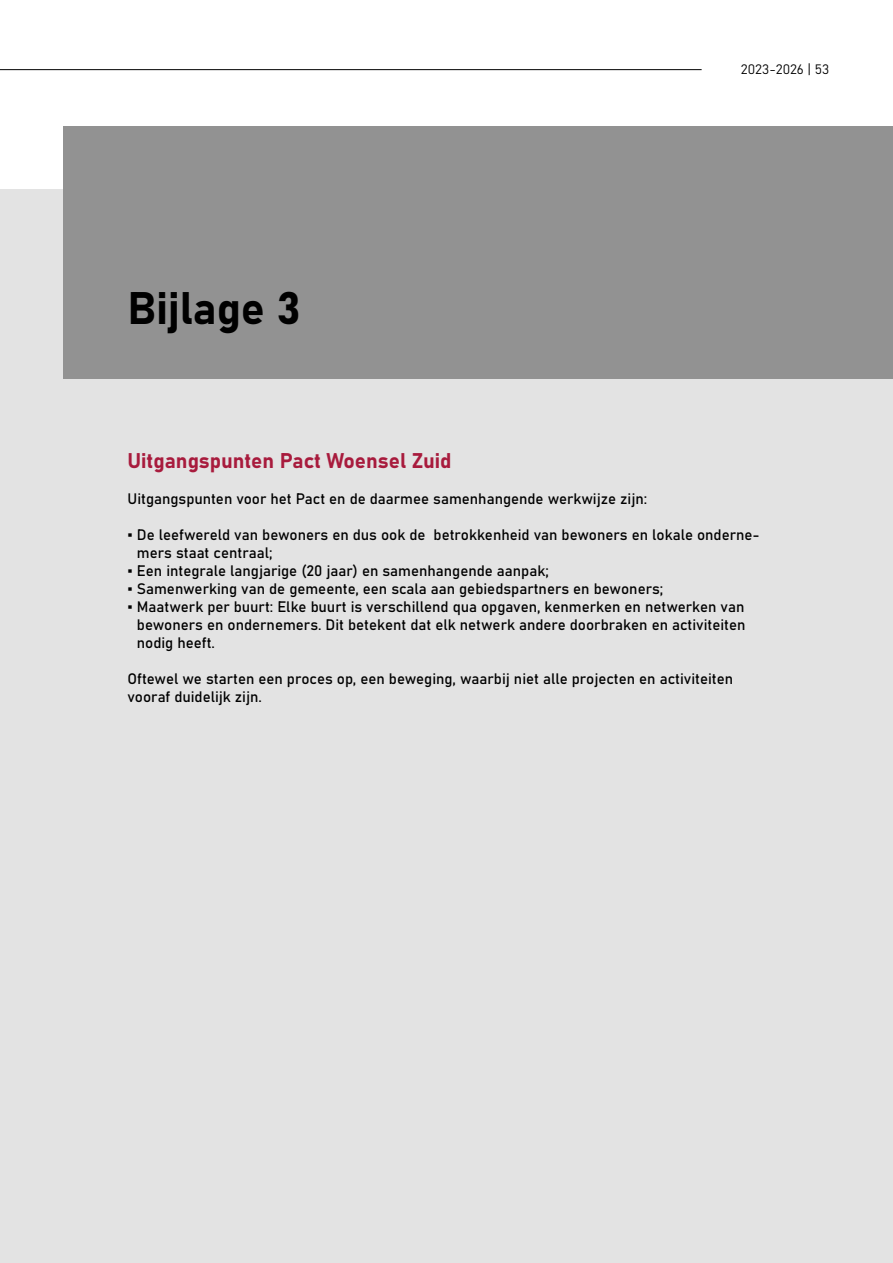
<style>
.page{position:relative;width:893px;height:1263px;background:#fff}
.page>*{position:absolute;margin:0;border:0;box-sizing:border-box;transform-origin:0 0}
._1__Hoofdstuk_titel{font:45px "Bahnschrift";color:#000}
._1_1_Subkop__H2{font:21px "Bahnschrift";color:#a81b3d}
.Lopende_tekst__P{font:15px/18px "Bahnschrift";color:#000}
.t1{font:13.5px "Bahnschrift";color:#000}
.s1{font-family:"Arial"}
</style>
<div class="page">
<div style="left:0;top:189px;width:893px;height:1074px;background:#e3e3e3"></div>
<hr style="left:0;top:69px;width:702px;height:1px;background:#000">
<div style="left:64px;top:126px;width:829px;height:253px;background:#929292"></div>
<p class="_1__Hoofdstuk_titel" style="left:128px;top:274px;width:175px">Bijlage 3</p>
<p class="t1" style="left:741px;top:59px;width:90px">2023-2026 | 53</p>
<h2 class="_1_1_Subkop__H2" style="left:128px;top:445px;width:325px">Uitgangspunten Pact Woensel Zuid</h2>
<p class="Lopende_tekst__P" style="left:128px;top:489px;width:521px">Uitgangspunten voor het Pact en de daarmee samenhangende werkwijze zijn:</p>
<p class="Lopende_tekst__P" style="left:137px;top:525px;width:624px;text-indent:-9px"><span class="s1">▪</span> De leefwereld van bewoners en dus ook de betrokkenheid van bewoners en lokale onderne&shy;mers staat centraal;</p>
<p class="Lopende_tekst__P" style="left:128px;top:561px;width:423px"><span class="s1">▪</span> Een integrale langjarige (20 jaar) en samenhangende aanpak;</p>
<p class="Lopende_tekst__P" style="left:128px;top:579px;width:537px"><span class="s1">▪</span> Samenwerking van de gemeente, een scala aan gebiedspartners en bewoners;</p>
<p class="Lopende_tekst__P" style="left:137px;top:597px;width:610px;text-align:justify;text-indent:-9px"><span class="s1">▪</span> Maatwerk per buurt: Elke buurt is verschillend qua opgaven, kenmerken en netwerken van bewoners en ondernemers. Dit betekent dat elk netwerk andere doorbraken en activiteiten nodig heeft.</p>
<p class="Lopende_tekst__P" style="left:128px;top:669px;width:607px">Oftewel we starten een proces op, een beweging, waarbij niet alle projecten en activiteiten vooraf duidelijk zijn.</p>
</div>
